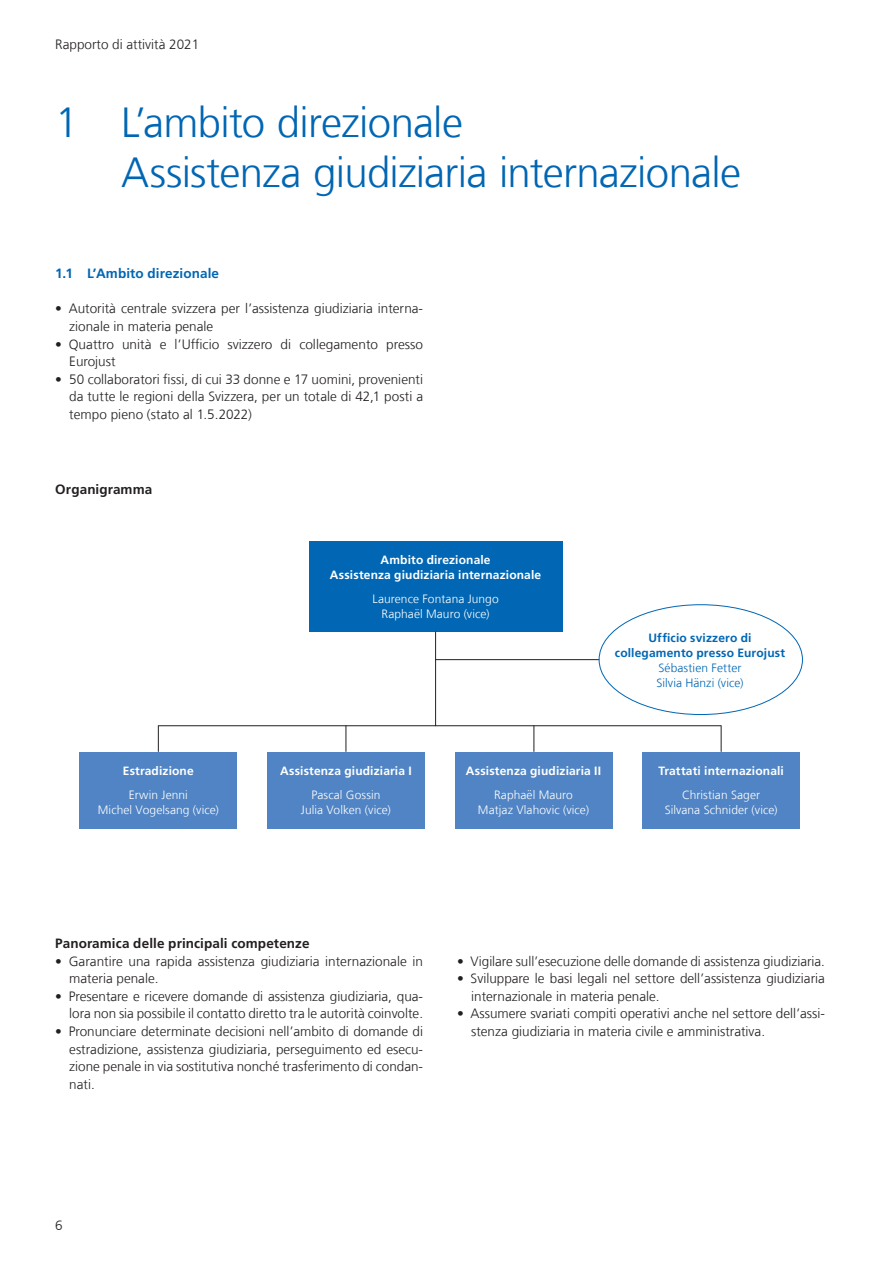
<style>
.page{position:relative;width:893px;height:1263px;background:#fff}
.page>*{position:absolute;margin:0;border:0;box-sizing:border-box;transform-origin:0 0}
._1_Titel_neu__über_2{font:300 42px/49.5px "Frutiger LT Com";letter-spacing:-.02em;color:#0166b3}
.t1{font:300 13.5px/17.7px "Frutiger LT Com";color:#231f20}
.ut__ohne_Nummerierun{font:700 13.5px "Frutiger LT Com";letter-spacing:.005em;color:#231f20}
._1_1_Untertitel{font:700 13.5px "Frutiger LT Com";letter-spacing:.005em;color:#0166b3}
.Organigramm{font:300 12px/15px "Frutiger LT Com";letter-spacing:.01em;color:#fff;text-align:center}
.Organigramm-2{font:700 12px/15px "Frutiger LT Com";letter-spacing:.01em;color:#fff;text-align:center}
.Organigramm-3{font:700 12px/15px "Frutiger LT Com";letter-spacing:.015em;color:#0166b3;text-align:center}
.Organigramm-4{font:300 12px "Frutiger LT Com";letter-spacing:.01em;color:#0166b3}
</style>
<div class="page">
<div style="left:309px;top:541px;width:253px;height:91px;background:#0166b3"></div>
<div style="left:267px;top:752px;width:158px;height:76px;background:#5084c4"></div>
<div style="left:455px;top:752px;width:157px;height:76px;background:#5084c4"></div>
<div style="left:642px;top:752px;width:158px;height:76px;background:#5084c4"></div>
<hr style="left:435px;top:632px;width:1px;height:94px;background:#231f20">
<hr style="left:435px;top:659px;width:164px;height:1px;background:#231f20">
<div style="left:80px;top:752px;width:157px;height:76px;background:#5084c4"></div>
<hr style="left:158px;top:725px;width:563px;height:1px;background:#231f20">
<svg style="left:158px;top:725px;width:1px;height:27px"></svg>
<svg style="left:346px;top:725px;width:1px;height:27px"></svg>
<svg style="left:533px;top:725px;width:1px;height:27px"></svg>
<svg style="left:721px;top:725px;width:1px;height:27px"></svg>
<p class="t1" style="left:55px;top:35px;width:146px">Rapporto di attività 2021</p>
<p class="_1_Titel_neu__über_2" style="left:121px;top:98px;width:621px;text-indent:-66px">1 L’ambito direzionale<br>Assistenza giudiziaria internazionale</p>
<p class="_1_1_Untertitel" style="left:55px;top:265px;width:165px">1.1 L’Ambito direzionale</p>
<p class="t1" style="left:69px;top:300px;width:355px;text-indent:-14px">• Autorità centrale svizzera per l’assistenza giudiziaria interna&shy;zionale in materia penale</p>
<p class="t1" style="left:69px;top:335px;width:355px;text-indent:-14px">• Quattro unità e l’Ufficio svizzero di collegamento presso<br>Eurojust</p>
<p class="t1" style="left:69px;top:370px;width:355px;text-align:justify;text-indent:-14px">• 50 collaboratori fissi, di cui 33 donne e 17 uomini, provenienti da tutte le regioni della Svizzera, per un totale di 42,1 posti a tempo pieno (stato al 1.5.2022)</p>
<p class="ut__ohne_Nummerierun" style="left:55px;top:482px;width:99px">Organigramma</p>
<p class="Organigramm-2" style="left:123px;top:764px;width:72px">Estradizione</p>
<p class="Organigramm" style="left:98px;top:787px;width:123px">Erwin Jenni<br>Michel Vogelsang (vice)</p>
<p class="Organigramm-2" style="left:330px;top:553px;width:213px">Ambito direzionale<br>Assistenza giudiziaria internazionale</p>
<p class="Organigramm" style="left:372px;top:591px;width:128px">Laurence Fontana Jungo<br>Raphaël Mauro (vice)</p>
<p class="Organigramm-3" style="left:615px;top:630px;width:172px">Ufficio svizzero di collegamento presso Eurojust</p>
<p class="Organigramm-4" style="left:658px;top:660px;width:85px">Sébastien Fetter</p>
<p class="Organigramm-4" style="left:656px;top:675px;width:89px">Silvia Hänzi (vice)</p>
<p class="Organigramm-2" style="left:280px;top:764px;width:133px">Assistenza giudiziaria I</p>
<p class="Organigramm" style="left:301px;top:787px;width:91px">Pascal Gossin<br>Julia Volken (vice)</p>
<p class="Organigramm-2" style="left:466px;top:764px;width:137px">Assistenza giudiziaria II</p>
<p class="Organigramm" style="left:478px;top:787px;width:113px">Raphaël Mauro<br>Matjaz Vlahovic (vice)</p>
<p class="Organigramm-2" style="left:658px;top:764px;width:127px">Trattati internazionali</p>
<p class="Organigramm" style="left:665px;top:787px;width:114px">Christian Sager<br>Silvana Schnider (vice)</p>
<p class="ut__ohne_Nummerierun" style="left:55px;top:935px;width:256px">Panoramica delle principali competenze</p>
<p class="t1" style="left:69px;top:952px;width:355px;text-indent:-14px">• Garantire una rapida assistenza giudiziaria internazionale in materia penale.</p>
<p class="t1" style="left:55px;top:987px;width:369px;text-align:right">• Presentare e ricevere domande di assistenza giudiziaria, qua&shy;lora non sia possibile il contatto diretto tra le autorità coinvolte.</p>
<p class="t1" style="left:69px;top:1022px;width:355px;text-align:justify;text-indent:-14px">• Pronunciare determinate decisioni nell’ambito di domande di estradizione, assistenza giudiziaria, perseguimento ed esecu&shy;zione penale in via sostitutiva nonché trasferimento di condan&shy;nati.</p>
<p class="t1" style="left:457px;top:952px;width:369px">• Vigilare sull’esecuzione delle domande di assistenza giudiziaria.</p>
<p class="t1" style="left:471px;top:970px;width:355px;text-indent:-14px">• Sviluppare le basi legali nel settore dell’assistenza giudiziaria internazionale in materia penale.</p>
<p class="t1" style="left:471px;top:1005px;width:355px;text-indent:-14px">• Assumere svariati compiti operativi anche nel settore dell’assi&shy;stenza giudiziaria in materia civile e amministrativa.</p>
<p class="t1" style="left:55px;top:1216px;width:9px">6</p>
</div>
